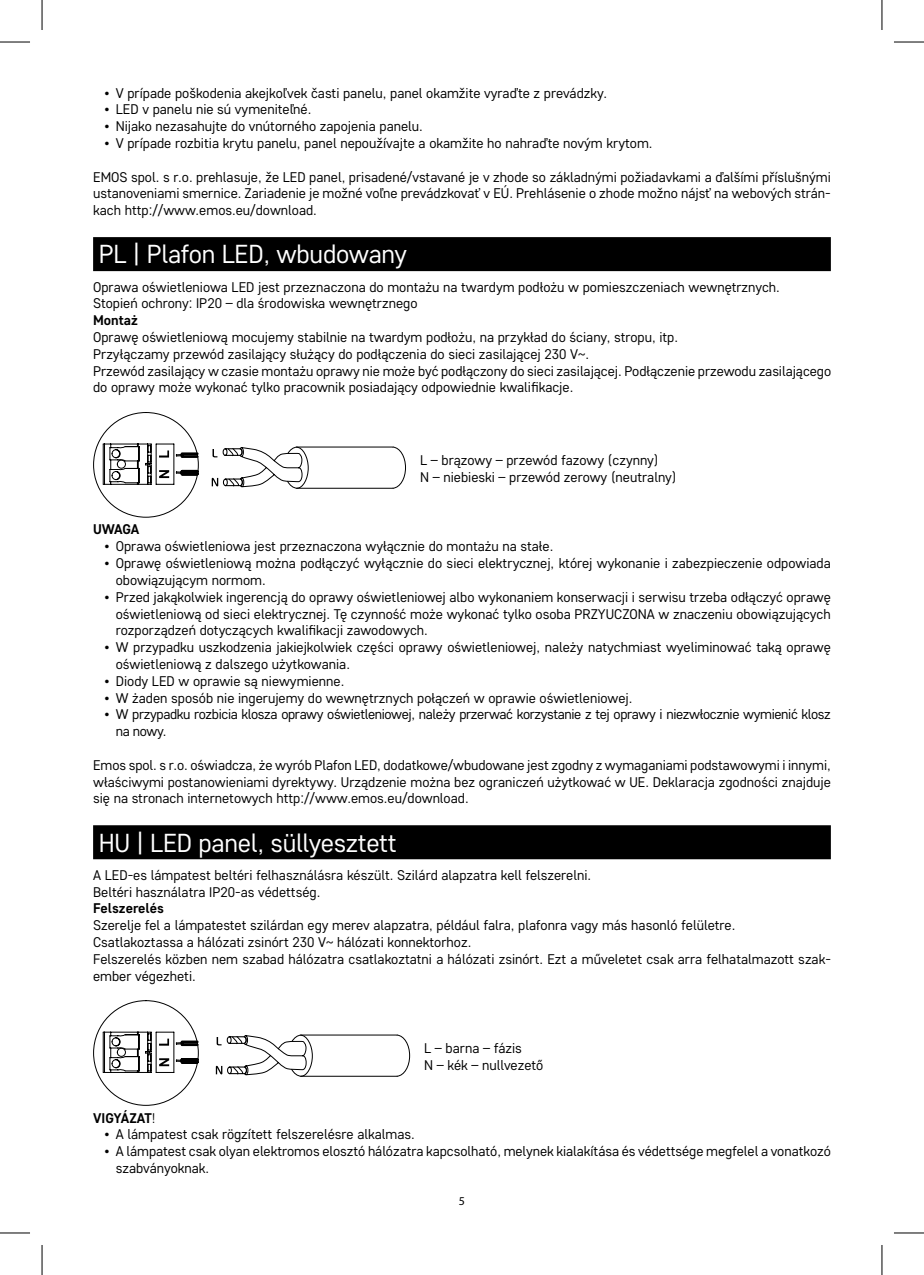
<style>
.page{position:relative;width:924px;height:1275px;background:#fff}
.page>*{position:absolute;margin:0;border:0;box-sizing:border-box;transform-origin:0 0}
.t1{font:26px "Core Sans D35";letter-spacing:-.01em;color:#fff}
.t2{font:14px/16.8px "Core Sans D35";color:#000}
.t3{font:14px/16.8px "Core Sans D35";letter-spacing:-.025em;color:#000}
.t4{font:700 14px "Core Sans D55";color:#000}
.t5{font:12px "Myriad Pro";color:#000}
.s1{font-family:"Core Sans D35";font-weight:400}
</style>
<div class="page">
<div style="left:93px;top:237px;width:737px;height:34px;background:#000"></div>
<div style="left:93px;top:825px;width:737px;height:34px;background:#000"></div>
<svg style="left:212px;top:446px;width:194px;height:43px"></svg>
<svg style="left:93px;top:412px;width:106px;height:106px"></svg>
<svg style="left:216px;top:1034px;width:194px;height:43px"></svg>
<svg style="left:93px;top:1000px;width:106px;height:106px"></svg>
<hr style="left:0;top:42px;width:30px;height:1px;background:#000">
<hr style="left:893px;top:42px;width:30px;height:1px;background:#000">
<hr style="left:0;top:1232px;width:30px;height:1px;background:#000">
<hr style="left:893px;top:1232px;width:30px;height:1px;background:#000">
<hr style="left:42px;top:0;width:1px;height:30px;background:#000">
<hr style="left:42px;top:1245px;width:1px;height:30px;background:#000">
<hr style="left:881px;top:0;width:1px;height:30px;background:#000">
<hr style="left:881px;top:1245px;width:1px;height:30px;background:#000">
<p class="t2" style="left:104px;top:84px;width:504px">• V prípade poškodenia akejkoľvek časti panelu, panel okamžite vyraďte z prevádzky.</p>
<p class="t2" style="left:104px;top:101px;width:208px">• LED v panelu nie sú vymeniteľné.</p>
<p class="t2" style="left:104px;top:117px;width:320px">• Nijako nezasahujte do vnútorného zapojenia panelu.</p>
<p class="t2" style="left:104px;top:134px;width:549px">• V prípade rozbitia krytu panelu, panel nepoužívajte a okamžite ho nahraďte novým krytom.</p>
<p class="t2" style="left:93px;top:168px;width:739px;text-align:justify">EMOS spol. s r.o. prehlasuje, že LED panel, prisadené/vstavané je v zhode so základnými požiadavkami a ďalšími příslušnými ustanoveniami smernice. Zariadenie je možné voľne prevádzkovať v EÚ. Prehlásenie o zhode možno nájsť na webových strán&shy;kach http://www.emos.eu/download.</p>
<h1 class="t1" style="left:99px;top:238px;width:310px">PL | Plafon LED, wbudowany</h1>
<p class="t2" style="left:93px;top:278px;width:688px">Oprawa oświetleniowa LED jest przeznaczona do montażu na twardym podłożu w pomieszczeniach wewnętrznych.<br>Stopień ochrony: IP20 – dla środowiska wewnętrznego</p>
<p class="t4" style="left:93px;top:311px;width:46px">Montaż</p>
<p class="t2" style="left:93px;top:328px;width:739px">Oprawę oświetleniową mocujemy stabilnie na twardym podłożu, na przykład do ściany, stropu, itp.<br>Przyłączamy przewód zasilający służący do podłączenia do sieci zasilającej 230 V~.<br>Przewód zasilający w czasie montażu oprawy nie może być podłączony do sieci zasilającej. Podłączenie przewodu zasilającego do oprawy może wykonać tylko pracownik posiadający odpowiednie kwalifikacje.</p>
<p class="t2" style="left:420px;top:451px;width:258px">L – brązowy – przewód fazowy (czynny)<br>N – niebieski – przewód zerowy (neutralny)</p>
<p class="t4" style="left:93px;top:520px;width:48px">UWAGA</p>
<p class="t2" style="left:104px;top:537px;width:450px">• Oprawa oświetleniowa jest przeznaczona wyłącznie do montażu na stałe.</p>
<p class="t2" style="left:116px;top:554px;width:716px;text-indent:-11px">• Oprawę oświetleniową można podłączyć wyłącznie do sieci elektrycznej, której wykonanie i zabezpieczenie odpowiada obowiązującym normom.</p>
<p class="t2" style="left:116px;top:588px;width:716px;text-align:justify;text-indent:-11px">• Przed jakąkolwiek ingerencją do oprawy oświetleniowej albo wykonaniem konserwacji i serwisu trzeba odłączyć oprawę oświetleniową od sieci elektrycznej. Tę czynność może wykonać tylko osoba PRZYUCZONA w znaczeniu obowiązujących rozporządzeń dotyczących kwalifikacji zawodowych.</p>
<p class="t2" style="left:116px;top:638px;width:716px;text-indent:-11px">• W przypadku uszkodzenia jakiejkolwiek części oprawy oświetleniowej, należy natychmiast wyeliminować taką oprawę oświetleniową z dalszego użytkowania.</p>
<p class="t2" style="left:104px;top:672px;width:241px">• Diody LED w oprawie są niewymienne.</p>
<p class="t2" style="left:104px;top:689px;width:529px">• W żaden sposób nie ingerujemy do wewnętrznych połączeń w oprawie oświetleniowej.</p>
<p class="t3" style="left:116px;top:705px;width:716px;text-indent:-11px">• W przypadku rozbicia klosza oprawy oświetleniowej, należy przerwać korzystanie z tej oprawy i niezwłocznie wymienić klosz na nowy.</p>
<p class="t2" style="left:93px;top:756px;width:739px;text-align:justify">Emos spol. s r.o. oświadcza, że wyrób Plafon LED, dodatkowe/wbudowane jest zgodny z wymaganiami podstawowymi i innymi, właściwymi postanowieniami dyrektywy. Urządzenie można bez ograniczeń użytkować w UE. Deklaracja zgodności znajduje się na stronach internetowych http://www.emos.eu/download.</p>
<h1 class="t1" style="left:99px;top:825px;width:299px">HU | LED panel, süllyesztett</h1>
<p class="t2" style="left:93px;top:866px;width:499px">A LED-es lámpatest beltéri felhasználásra készült. Szilárd alapzatra kell felszerelni.<br>Beltéri használatra IP20-as védettség.</p>
<p class="t4" style="left:93px;top:899px;width:72px">Felszerelés</p>
<p class="t2" style="left:93px;top:916px;width:739px">Szerelje fel a lámpatestet szilárdan egy merev alapzatra, például falra, plafonra vagy más hasonló felületre.<br>Csatlakoztassa a hálózati zsinórt 230 V~ hálózati konnektorhoz.<br>Felszerelés közben nem szabad hálózatra csatlakoztatni a hálózati zsinórt. Ezt a műveletet csak arra felhatalmazott szak&shy;ember végezheti.</p>
<p class="t2" style="left:424px;top:1039px;width:120px">L – barna – fázis<br>N – kék – nullvezető</p>
<p class="t4" style="left:93px;top:1108px;width:64px">VIGYÁZAT<span class="s1">!</span></p>
<p class="t2" style="left:104px;top:1125px;width:312px">• A lámpatest csak rögzített felszerelésre alkalmas.</p>
<p class="t2" style="left:116px;top:1142px;width:716px;text-indent:-11px">• A lámpatest csak olyan elektromos elosztó hálózatra kapcsolható, melynek kialakítása és védettsége megfelel a vonatkozó szabványoknak.</p>
<p class="t5" style="left:458px;top:1193px;width:8px">5</p>
</div>
